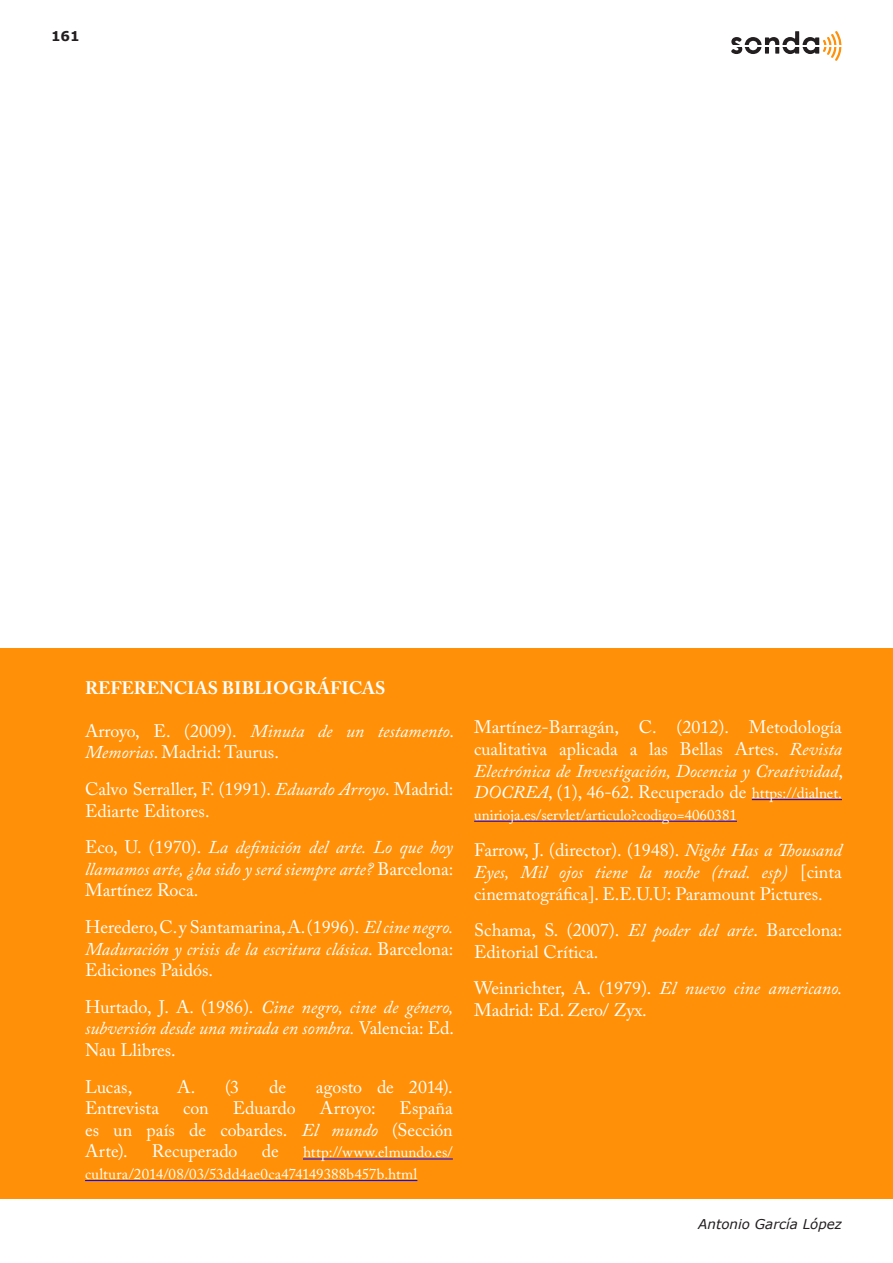
<style>
.page{position:relative;width:893px;height:1263px;background:#fff}
.page>*{position:absolute;margin:0;border:0;box-sizing:border-box;transform-origin:0 0}
.t1{font:18px/21.6px "Adobe Caslon Pro";color:#fff}
.t2{font:italic 18px/21.6px "Adobe Caslon Pro";color:#fff;text-align:justify}
.CUERPO{font:700 18px "Adobe Caslon Pro";color:#fff}
.t3{font:15px/21.6px "Adobe Caslon Pro";color:#fff}
.t4{font:italic 13.5px "Verdana";color:#231f20}
.t5{font:700 13.5px "Verdana";color:#231f20}
.s1{font-style:italic}
.s2{font-style:normal}
.s3{font-size:15px}
</style>
<div class="page">
<svg style="left:731px;top:31px;width:111px;height:30px"></svg>
<hr style="left:732px;top:45px;width:110px;height:2px;background:#fff">
<div style="left:0;top:648px;width:893px;height:551px;background:#ff9008"></div>
<hr style="left:303px;top:1158px;width:150px;height:1px;background:#00f">
<hr style="left:85px;top:1180px;width:332px;height:1px;background:#00f">
<hr style="left:752px;top:799px;width:90px;height:1px;background:#00f">
<hr style="left:474px;top:821px;width:263px;height:1px;background:#00f">
<p class="t5" style="left:51px;top:27px;width:30px">161</p>
<p class="CUERPO" style="left:85px;top:677px;width:302px">REFERENCIAS BIBLIOGRÁFICAS</p>
<p class="t1" style="left:85px;top:720px;width:371px">Arroyo, E. (2009). <span class="s1">Minuta de un testamento</span>.<br><span class="s1">Memorias</span>. Madrid: Taurus.</p>
<p class="t1" style="left:85px;top:778px;width:370px">Calvo Serraller, F. (1991). <span class="s1">Eduardo Arroyo</span>. Madrid:<br>Ediarte Editores.</p>
<p class="t2" style="left:85px;top:836px;width:370px"><span class="s2">Eco, U. (1970).</span> La definición del arte. Lo que hoy llamamos arte, ¿ha sido y será siempre arte? <span class="s2">Barcelona:<br>Martínez Roca.</span></p>
<p class="t1" style="left:85px;top:916px;width:370px;text-align:justify">Heredero, C. y Santamarina, A. (1996). <span class="s1">El cine negro.<br>Maduración y crisis de la escritura clásica</span>. Barcelona:<br>Ediciones Paidós.</p>
<p class="t2" style="left:85px;top:996px;width:371px"><span class="s2">Hurtado, J. A. (1986).</span> Cine negro, cine de género, subversión desde una mirada en sombra. <span class="s2">Valencia: Ed.<br>Nau Llibres.</span></p>
<p class="t1" style="left:85px;top:1076px;width:49px">Lucas,</p>
<p class="t1" style="left:177px;top:1076px;width:64px">A. (3</p>
<p class="t1" style="left:269px;top:1076px;width:18px">de</p>
<p class="t1" style="left:316px;top:1076px;width:138px">agosto de 2014).</p>
<p class="t1" style="left:85px;top:1097px;width:76px">Entrevista</p>
<p class="t1" style="left:183px;top:1097px;width:27px">con</p>
<p class="t1" style="left:233px;top:1097px;width:65px">Eduardo</p>
<p class="t1" style="left:320px;top:1097px;width:57px">Arroyo:</p>
<p class="t1" style="left:85px;top:1097px;width:369px;text-align:justify;text-indent:315px">España es un país de cobardes. <span class="s1">El mundo</span> (Sección Arte).</p>
<p class="t1" style="left:152px;top:1140px;width:87px">Recuperado</p>
<p class="t1" style="left:262px;top:1140px;width:18px">de</p>
<p class="t3" style="left:85px;top:1141px;width:369px;text-indent:218px">http://www.elmundo.es/ cultura/2014/08/03/53dd4ae0ca474149388b457b.html</p>
<p class="t1" style="left:474px;top:716px;width:371px;text-align:justify">Martínez-Barragán, C. (2012). Metodología cualitativa aplicada a las Bellas Artes. <span class="s1">Revista Electrónica de Investigación, Docencia y Creatividad</span>, <span class="s1">DOCREA</span>, (1), 46-62. Recuperado de <span class="s3">https://dialnet.</span></p>
<p class="t3" style="left:474px;top:804px;width:264px">unirioja.es/servlet/articulo?codigo=4060381</p>
<p class="t1" style="left:474px;top:839px;width:369px;text-align:justify">Farrow, J. (director). (1948). <span class="s1">Night Has a Thousand Eyes, Mil ojos tiene la noche (trad. esp)</span> [cinta cinematográfica]. E.E.U.U: Paramount Pictures.</p>
<p class="t1" style="left:474px;top:919px;width:370px">Schama, S. (2007). <span class="s1">El poder del arte</span>. Barcelona:<br>Editorial Crítica.</p>
<p class="t1" style="left:474px;top:977px;width:370px">Weinrichter, A. (1979). <span class="s1">El nuevo cine americano.<br></span>Madrid: Ed. Zero/ Zyx.</p>
<p class="t4" style="left:698px;top:1215px;width:145px">Antonio García López</p>
</div>
